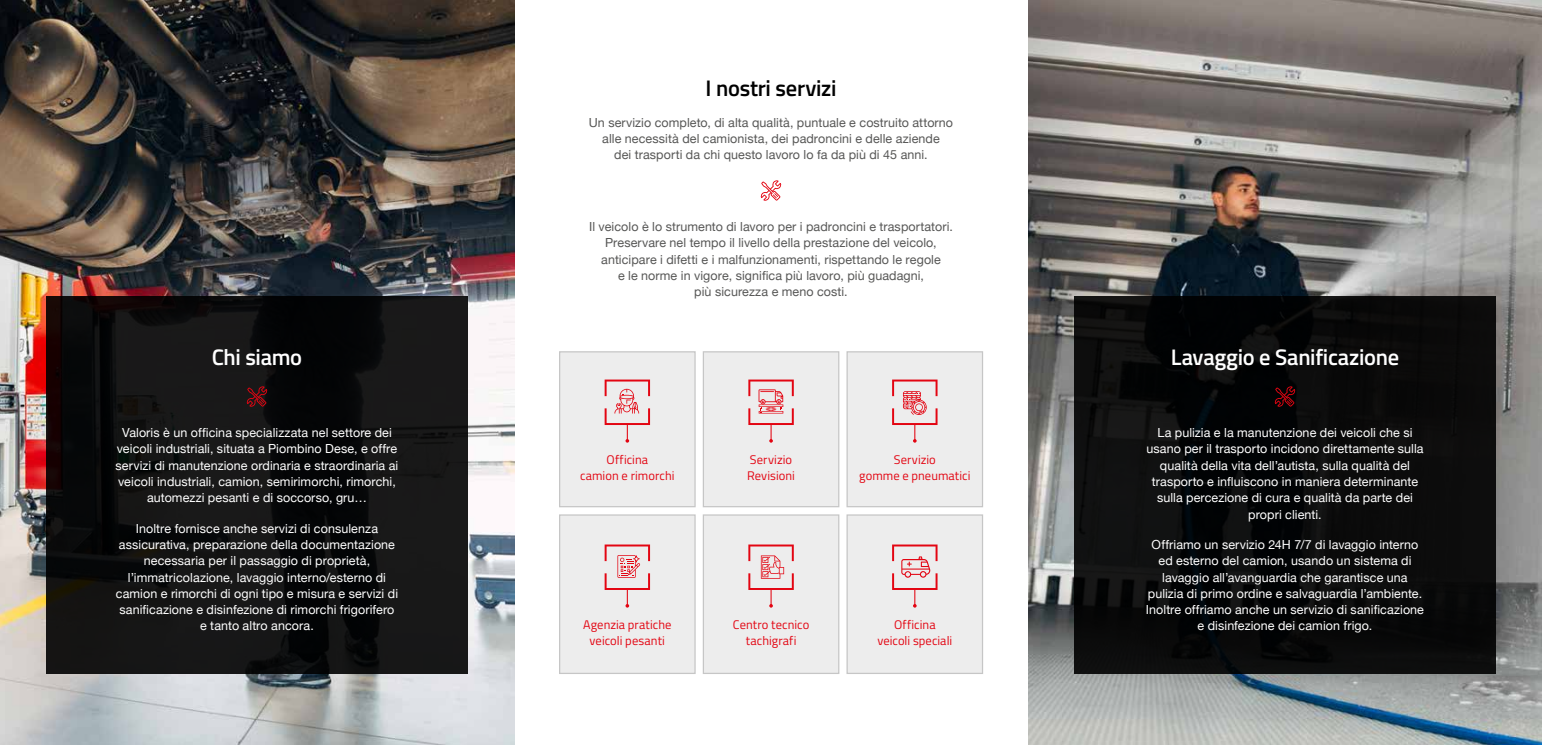
<style>
.page{position:relative;width:1542px;height:745px;background:#fff}
.page>*{position:absolute;margin:0;border:0;box-sizing:border-box;transform-origin:0 0}
.t1{font:600 22.5px "Titillium Web";letter-spacing:-.015em;color:#fff}
.t2{font:600 22.5px "Titillium Web";letter-spacing:-.015em;color:#000}
.t3{font:12.5px/16.2px "Helvetica Neue";letter-spacing:.005em;color:#fff;text-align:center}
.t4{font:12.5px/16.2px "Helvetica Neue";letter-spacing:.005em;color:#575756;text-align:center}
.t5{font:12.5px/16.2px "Titillium Web";letter-spacing:.005em;color:#e30613;text-align:center}
</style>
<div class="page">
<img style="left:0;top:0;width:514px;height:744px">
<svg style="left:46px;top:296px;width:422px;height:377px;background:#101010"></svg>
<svg style="left:246px;top:386px;width:21px;height:20px"></svg>
<img style="left:1028px;top:0;width:513px;height:744px">
<div style="left:1074px;top:296px;width:421px;height:377px;background:#0b0b0b"></div>
<svg style="left:1274px;top:386px;width:21px;height:20px"></svg>
<svg style="left:760px;top:180px;width:21px;height:20px"></svg>
<div style="left:846px;top:351px;width:137px;height:156px;background:#ededed;border:1px solid #c6c6c6"></div>
<svg style="left:892px;top:379px;width:45px;height:63px"></svg>
<div style="left:559px;top:351px;width:136px;height:156px;background:#ededed;border:1px solid #c6c6c6"></div>
<svg style="left:604px;top:379px;width:46px;height:63px"></svg>
<div style="left:702px;top:351px;width:137px;height:156px;background:#ededed;border:1px solid #c6c6c6"></div>
<svg style="left:748px;top:379px;width:45px;height:63px"></svg>
<div style="left:559px;top:514px;width:136px;height:159px;background:#ededed;border:1px solid #c6c6c6"></div>
<svg style="left:604px;top:544px;width:46px;height:63px"></svg>
<div style="left:702px;top:514px;width:137px;height:159px;background:#ededed;border:1px solid #c6c6c6"></div>
<svg style="left:748px;top:544px;width:45px;height:63px"></svg>
<div style="left:846px;top:514px;width:137px;height:159px;background:#ededed;border:1px solid #c6c6c6"></div>
<svg style="left:892px;top:544px;width:45px;height:63px"></svg>
<h1 class="t1" style="left:212px;top:340px;width:92px">Chi siamo</h1>
<p class="t3" style="left:116px;top:424px;width:284px">Valoris è un officina specializzata nel settore dei veicoli industriali, situata a Piombino Dese, e offre servizi di manutenzione ordinaria e straordinaria ai veicoli industriali, camion, semirimorchi, rimorchi, automezzi pesanti e di soccorso, gru…</p>
<p class="t3" style="left:116px;top:519px;width:284px">Inoltre fornisce anche servizi di consulenza assicurativa, preparazione della documentazione necessaria per il passaggio di proprietà, l’immatricolazione, lavaggio interno/esterno di camion e rimorchi di ogni tipo e misura e servizi di sanificazione e disinfezione di rimorchi frigorifero e tanto altro ancora.</p>
<h1 class="t2" style="left:705px;top:72px;width:132px">I nostri servizi</h1>
<p class="t4" style="left:589px;top:114px;width:366px">Un servizio completo, di alta qualità, puntuale e costruito attorno alle necessità del camionista, dei padroncini e delle aziende<br>dei trasporti da chi questo lavoro lo fa da più di 45 anni.</p>
<p class="t4" style="left:589px;top:218px;width:365px">Il veicolo è lo strumento di lavoro per i padroncini e trasportatori.<br>Preservare nel tempo il livello della prestazione del veicolo, anticipare i difetti e i malfunzionamenti, rispettando le regole<br>e le norme in vigore, significa più lavoro, più guadagni,<br>più sicurezza e meno costi.</p>
<p class="t5" style="left:580px;top:450px;width:96px">Officina<br>camion e rimorchi</p>
<p class="t5" style="left:747px;top:450px;width:49px;text-align:left">Servizio<br>Revisioni</p>
<p class="t5" style="left:859px;top:450px;width:113px">Servizio<br>gomme e pneumatici</p>
<p class="t5" style="left:583px;top:615px;width:90px">Agenzia pratiche veicoli pesanti</p>
<p class="t5" style="left:733px;top:615px;width:78px">Centro tecnico tachigrafi</p>
<p class="t5" style="left:877px;top:615px;width:76px">Officina veicoli speciali</p>
<h1 class="t1" style="left:1170px;top:340px;width:230px">Lavaggio e Sanificazione</h1>
<p class="t3" style="left:1146px;top:424px;width:279px">La pulizia e la manutenzione dei veicoli che si usano per il trasporto incidono direttamente sulla qualità della vita dell’autista, sulla qualità del trasporto e influiscono in maniera determinante sulla percezione di cura e qualità da parte dei propri clienti.</p>
<p class="t3" style="left:1145px;top:536px;width:279px">Offriamo un servizio 24H 7/7 di lavaggio interno ed esterno del camion, usando un sistema di lavaggio all’avanguardia che garantisce una pulizia di primo ordine e salvaguardia l’ambiente.<br>Inoltre offriamo anche un servizio di sanificazione e disinfezione dei camion frigo.</p>
</div>
